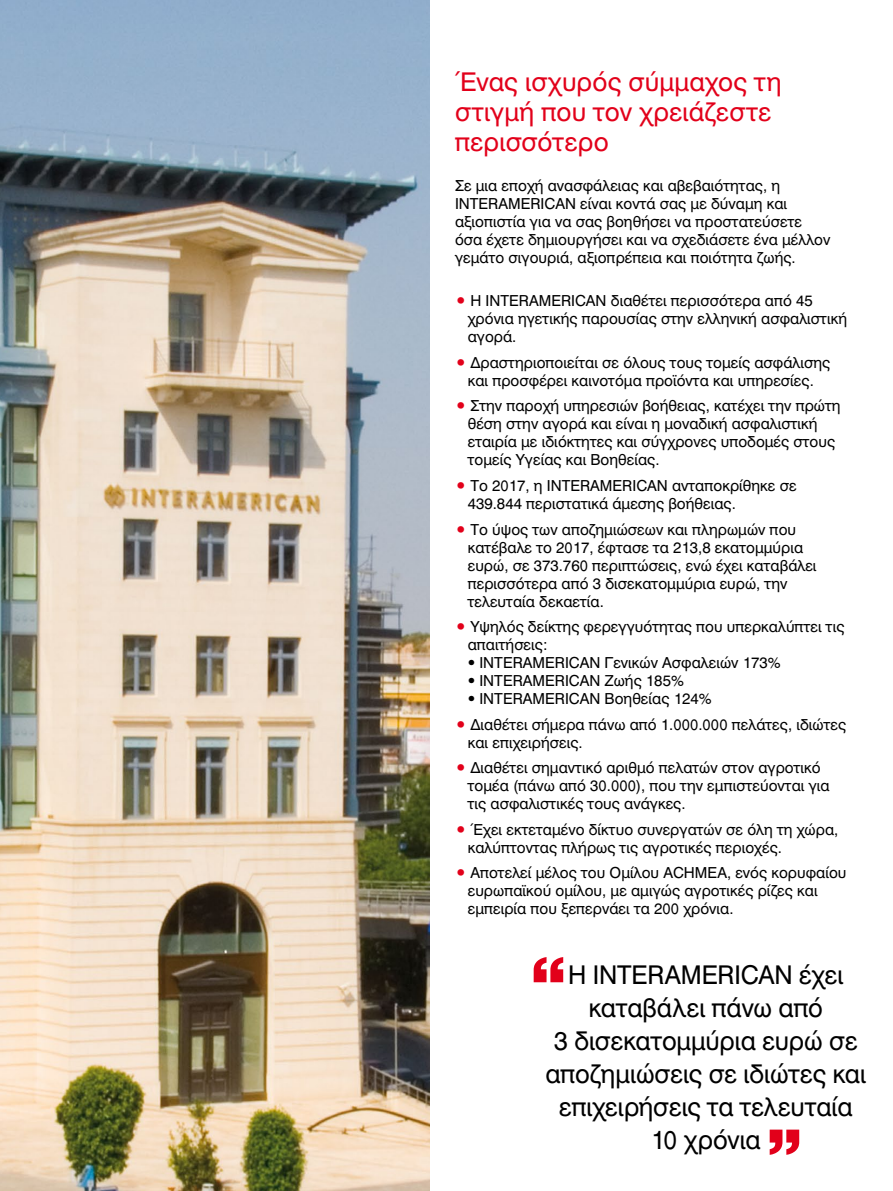
<style>
.page{position:relative;width:893px;height:1191px;background:#fff}
.page>*{position:absolute;margin:0;border:0;box-sizing:border-box;transform-origin:0 0}
.t1{font:25.5px/33px "UB Helvetica";letter-spacing:-.005em;color:#000;text-align:center}
.t2{font:25.5px/30px "UB Helvetica";letter-spacing:.005em;color:#e2001a}
.t3{font:15px/18px "UB Helvetica";color:#000}
.s1{color:#e2001a}
.s2{font-family:"Officina Sans ITC Hel"}
</style>
<div class="page">
<svg style="left:534px;top:957px;width:29px;height:25px"></svg>
<svg style="left:770px;top:1129px;width:29px;height:25px"></svg>
<img style="left:0;top:0;width:429px;height:1191px">
<h1 class="t2" style="left:455px;top:66px;width:328px">Ένας ισχυρός σύμμαχος τη στιγμή που τον χρειάζεστε περισσότερο</h1>
<p class="t3" style="left:455px;top:176px;width:377px">Σε μια εποχή ανασφάλειας και αβεβαιότητας, η INTERAMERICAN είναι κοντά σας με δύναμη και αξιοπιστία για να σας βοηθήσει να προστατεύσετε όσα έχετε δημιουργήσει και να σχεδιάσετε ένα μέλλον γεμάτο σιγουριά, αξιοπρέπεια και ποιότητα ζωής.</p>
<p class="t3" style="left:468px;top:292px;width:381px;text-indent:-13px"><span class="s1">•</span> Η INTERAMERICAN διαθέτει περισσότερα από 45 χρόνια ηγετικής παρουσίας στην ελληνική ασφαλιστική αγορά.</p>
<p class="t3" style="left:455px;top:353px;width:377px;text-align:center"><span class="s1">•</span> Δραστηριοποιείται σε όλους τους τομείς ασφάλισης και προσφέρει καινοτόμα προϊόντα και υπηρεσίες.</p>
<p class="t3" style="left:468px;top:397px;width:374px;text-indent:-13px"><span class="s1">•</span> Στην παροχή υπηρεσιών βοήθειας, κατέχει την πρώτη θέση στην αγορά και είναι η μοναδική ασφαλιστική εταιρία με ιδιόκτητες και σύγχρονες υποδομές στους τομείς Υγείας και Βοηθείας.</p>
<p class="t3" style="left:468px;top:476px;width:330px;text-indent:-13px"><span class="s1">•</span> Το 2017, η INTERAMERICAN ανταποκρίθηκε σε<br>439.844 περιστατικά άμεσης βοήθειας.</p>
<p class="t3" style="left:468px;top:520px;width:350px;text-indent:-13px"><span class="s1">•</span> Το ύψος των αποζημιώσεων και πληρωμών που κατέβαλε το 2017, έφτασε τα 213,8 εκατομμύρια ευρώ, σε 373.760 περιπτώσεις, ενώ έχει καταβάλει περισσότερα από 3 δισεκατομμύρια ευρώ, την τελευταία δεκαετία.</p>
<p class="t3" style="left:468px;top:617px;width:378px;text-indent:-13px"><span class="s1">•</span> Υψηλός δείκτης φερεγγυότητας που υπερκαλύπτει τις απαιτήσεις:</p>
<p class="t3" style="left:468px;top:653px;width:314px"><span class="s2">•</span> INTERAMERICAN Γενικών Ασφαλειών 173%</p>
<p class="t3" style="left:468px;top:671px;width:218px"><span class="s2">•</span> INTERAMERICAN Ζωής 185%</p>
<p class="t3" style="left:468px;top:689px;width:245px"><span class="s2">•</span> INTERAMERICAN Βοηθείας 124%</p>
<p class="t3" style="left:468px;top:715px;width:380px;text-indent:-13px"><span class="s1">•</span> Διαθέτει σήμερα πάνω από 1.000.000 πελάτες, ιδιώτες και επιχειρήσεις.</p>
<p class="t3" style="left:468px;top:758px;width:363px;text-indent:-13px"><span class="s1">•</span> Διαθέτει σημαντικό αριθμό πελατών στον αγροτικό τομέα (πάνω από 30.000), που την εμπιστεύονται για τις ασφαλιστικές τους ανάγκες.</p>
<p class="t3" style="left:468px;top:820px;width:372px;text-indent:-13px"><span class="s1">•</span> Έχει εκτεταμένο δίκτυο συνεργατών σε όλη τη χώρα, καλύπτοντας πλήρως τις αγροτικές περιοχές.</p>
<p class="t3" style="left:468px;top:863px;width:380px;text-indent:-13px"><span class="s1">•</span> Αποτελεί μέλος του Ομίλου ACHMEA, ενός κορυφαίου ευρωπαϊκού ομίλου, με αμιγώς αγροτικές ρίζες και εμπειρία που ξεπερνάει τα 200 χρόνια.</p>
<h1 class="t1" style="left:545px;top:958px;width:322px">Η INTERAMERICAN έχει καταβάλει πάνω από<br>3 δισεκατομμύρια ευρώ σε αποζημιώσεις σε ιδιώτες και επιχειρήσεις τα τελευταία<br>10 χρόνια</h1>
</div>
